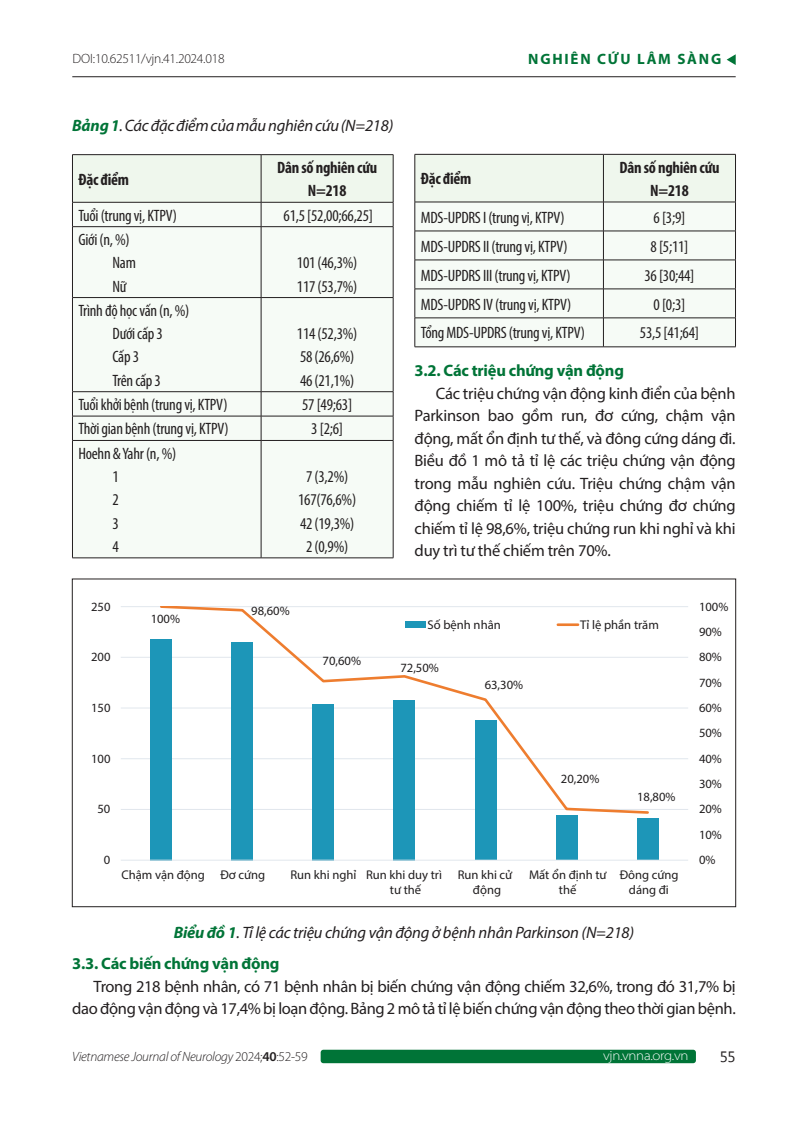
<style>
.page{position:relative;width:808px;height:1127px;background:#fff}
.page>*{position:absolute;margin:0;border:0;box-sizing:border-box;transform-origin:0 0}
.t1{font:16.5px/22.5px "Myriad Pro";letter-spacing:-.02em;color:#231f20;text-align:justify}
.t2{font:condensed 16.5px/23.2px "Myriad Pro";letter-spacing:-.015em;color:#231f20}
.t3{font:italic 16.5px/31.3px "Myriad Pro";letter-spacing:-.015em;color:#231f20}
.t4{font:700 condensed 16.5px/23.2px "Myriad Pro";letter-spacing:-.015em;color:#231f20;text-align:center}
.t5{font:700 16.5px "Myriad Pro";letter-spacing:-.015em;color:#007437}
.t6{font:700 15px "Myriad Pro";letter-spacing:.12em;color:#007437}
.t7{font:15px "Myanmar Text";color:#231f20}
.t8{font:italic 300 13.5px "Myriad Pro";letter-spacing:-.02em;color:#231f20}
.t9{font:300 13.5px "Myriad Pro";letter-spacing:-.02em;color:#231f20}
.t10{font:300 semi-expanded 13.5px "Myriad Pro";letter-spacing:-.02em;color:#fff}
.t11{font:12.6px/14.5px "Myriad Pro";color:#201d1e;text-align:center}
.s1{font-weight:700;color:#007437}
.s2{font-weight:700;font-style:normal;color:#007437}
.s3{font-style:normal}
.s4{font-weight:600;font-style:normal}
</style>
<div class="page">
<div style="left:321px;top:1050px;width:375px;height:13px;background:#007437;border-radius:3px"></div>
<hr style="left:72px;top:76px;width:664px;height:1px;background:#231f20">
<svg style="left:727px;top:54px;width:9px;height:11px"></svg>
<div style="left:73px;top:227px;width:320px;height:330px;background:#f6fbf6"></div>
<hr style="left:72px;top:154px;width:189px;height:1px;background:#231f20">
<hr style="left:261px;top:154px;width:132px;height:1px;background:#231f20">
<svg style="left:72px;top:155px;width:322px;height:71px"></svg>
<hr style="left:72px;top:226px;width:189px;height:1px;background:#231f20">
<hr style="left:72px;top:227px;width:1px;height:70px;background:#231f20">
<hr style="left:261px;top:226px;width:132px;height:1px;background:#231f20">
<hr style="left:261px;top:227px;width:1px;height:70px;background:#231f20">
<hr style="left:393px;top:227px;width:1px;height:70px;background:#231f20">
<hr style="left:72px;top:297px;width:189px;height:1px;background:#231f20">
<hr style="left:72px;top:298px;width:1px;height:93px;background:#231f20">
<hr style="left:261px;top:297px;width:132px;height:1px;background:#231f20">
<hr style="left:261px;top:298px;width:1px;height:93px;background:#231f20">
<hr style="left:393px;top:298px;width:1px;height:93px;background:#231f20">
<hr style="left:72px;top:391px;width:189px;height:1px;background:#231f20">
<hr style="left:261px;top:391px;width:132px;height:1px;background:#231f20">
<hr style="left:72px;top:416px;width:189px;height:1px;background:#231f20">
<svg style="left:72px;top:392px;width:1px;height:48px"></svg>
<hr style="left:261px;top:416px;width:132px;height:1px;background:#231f20">
<svg style="left:261px;top:392px;width:1px;height:48px"></svg>
<svg style="left:393px;top:392px;width:1px;height:48px"></svg>
<hr style="left:72px;top:440px;width:189px;height:1px;background:#231f20">
<hr style="left:72px;top:441px;width:1px;height:117px;background:#231f20">
<hr style="left:261px;top:440px;width:132px;height:1px;background:#231f20">
<hr style="left:261px;top:441px;width:1px;height:117px;background:#231f20">
<hr style="left:393px;top:441px;width:1px;height:117px;background:#231f20">
<hr style="left:72px;top:557px;width:189px;height:1px;background:#231f20">
<hr style="left:261px;top:557px;width:132px;height:1px;background:#231f20">
<svg style="left:414px;top:154px;width:322px;height:193px"></svg>
<hr style="left:415px;top:347px;width:188px;height:1px;background:#231f20">
<hr style="left:603px;top:347px;width:133px;height:1px;background:#231f20">
<hr style="left:121px;top:809px;width:567px;height:1px;background:#e1e7ed">
<hr style="left:121px;top:758px;width:567px;height:1px;background:#e1e7ed">
<hr style="left:121px;top:707px;width:567px;height:1px;background:#e1e7ed">
<hr style="left:121px;top:657px;width:567px;height:1px;background:#e1e7ed">
<hr style="left:121px;top:606px;width:567px;height:1px;background:#e1e7ed">
<div style="left:150px;top:639px;width:22px;height:221px;background:#1d96b8"></div>
<div style="left:231px;top:642px;width:22px;height:218px;background:#1d96b8"></div>
<div style="left:312px;top:704px;width:22px;height:156px;background:#1d96b8"></div>
<div style="left:393px;top:700px;width:22px;height:160px;background:#1d96b8"></div>
<div style="left:474px;top:720px;width:22px;height:140px;background:#1d96b8"></div>
<div style="left:556px;top:815px;width:21px;height:45px;background:#1d96b8"></div>
<div style="left:637px;top:818px;width:22px;height:42px;background:#1d96b8"></div>
<hr style="left:121px;top:860px;width:567px;height:1px;background:#e1e7ed">
<svg style="left:160px;top:606px;width:490px;height:209px"></svg>
<div style="left:405px;top:621px;width:20px;height:7px;background:#1d96b8"></div>
<hr style="left:558px;top:623px;width:20px;height:3px;background:#ee7d2f">
<p class="t9" style="left:72px;top:51px;width:154px">DOI:10.62511/vjn.41.2024.018</p>
<p class="t6" style="left:528px;top:50px;width:195px">NGHIÊN CỨU LÂM SÀNG</p>
<p class="t3" style="left:72px;top:110px;width:323px"><span class="s1">Bảng 1</span>. Các đặc điểm của mẫu nghiên cứu (N=218)</p>
<p class="t4" style="left:78px;top:167px;width:52px">Đặc điểm</p>
<p class="t4" style="left:277px;top:156px;width:102px">Dân số nghiên cứu<br>N=218</p>
<p class="t2" style="left:78px;top:203px;width:100px">Tuổi (trung vị, KTPV)</p>
<p class="t2" style="left:284px;top:203px;width:91px">61,5 [52,00;66,25]</p>
<p class="t2" style="left:112px;top:228px;width:25px;text-indent:-34px">Giới (n, %)<br>Nam<br>Nữ</p>
<p class="t2" style="left:297px;top:251px;width:62px">101 (46,3%)<br>117 (53,7%)</p>
<p class="t2" style="left:113px;top:299px;width:78px;text-indent:-34px">Trình độ học vấn (n, %)<br>Dưới cấp 3<br>Cấp 3<br>Trên cấp 3</p>
<p class="t2" style="left:297px;top:322px;width:62px">114 (52,3%)<br>58 (26,6%)<br>46 (21,1%)</p>
<p class="t2" style="left:79px;top:393px;width:151px">Tuổi khởi bệnh (trung vị, KTPV)</p>
<p class="t2" style="left:302px;top:393px;width:52px">57 [49;63]</p>
<p class="t2" style="left:79px;top:417px;width:152px">Thời gian bệnh (trung vị, KTPV)</p>
<p class="t2" style="left:311px;top:417px;width:33px">3 [2;6]</p>
<p class="t2" style="left:113px;top:441px;width:65px;text-indent:-34px">Hoehn &amp; Yahr (n, %)<br>1<br>2<br>3<br>4</p>
<p class="t2" style="left:298px;top:465px;width:60px;text-align:center">7 (3,2%)<br>167(76,6%)<br>42 (19,3%)<br>2 (0,9%)</p>
<p class="t4" style="left:421px;top:167px;width:52px">Đặc điểm</p>
<p class="t4" style="left:619px;top:155px;width:102px">Dân số nghiên cứu<br>N=218</p>
<p class="t2" style="left:421px;top:205px;width:145px">MDS-UPDRS I (trung vị, KTPV)</p>
<p class="t2" style="left:654px;top:205px;width:33px">6 [3;9]</p>
<p class="t2" style="left:421px;top:234px;width:148px">MDS-UPDRS II (trung vị, KTPV)</p>
<p class="t2" style="left:650px;top:234px;width:39px">8 [5;11]</p>
<p class="t2" style="left:421px;top:263px;width:151px">MDS-UPDRS III (trung vị, KTPV)</p>
<p class="t2" style="left:644px;top:263px;width:52px">36 [30;44]</p>
<p class="t2" style="left:421px;top:292px;width:152px">MDS-UPDRS IV (trung vị, KTPV)</p>
<p class="t2" style="left:654px;top:292px;width:33px">0 [0;3]</p>
<p class="t2" style="left:421px;top:321px;width:166px">Tổng MDS-UPDRS (trung vị, KTPV)</p>
<p class="t2" style="left:640px;top:321px;width:61px">53,5 [41;64]</p>
<p class="t5" style="left:415px;top:360px;width:211px">3.2. Các triệu chứng vận động</p>
<p class="t1" style="left:415px;top:382px;width:323px;text-indent:21px">Các triệu chứng vận động kinh điển của bệnh Parkinson bao gồm run, đơ cứng, chậm vận động, mất ổn định tư thế, và đông cứng dáng đi.<br>Biều đồ 1 mô tả tỉ lệ các triệu chứng vận động trong mẫu nghiên cứu. Triệu chứng chậm vận động chiếm tỉ lệ 100%, triệu chứng đơ chứng chiếm tỉ lệ 98,6%, triệu chứng run khi nghỉ và khi duy trì tư thế chiếm trên 70%.</p>
<p class="t11" style="left:91px;top:599px;width:21px">250</p>
<p class="t11" style="left:151px;top:611px;width:31px">100%</p>
<p class="t11" style="left:251px;top:603px;width:40px">98,60%</p>
<p class="t11" style="left:428px;top:617px;width:75px">Số bệnh nhân</p>
<p class="t11" style="left:580px;top:617px;width:80px">Tỉ lệ phần trăm</p>
<p class="t11" style="left:699px;top:599px;width:31px">100%</p>
<p class="t11" style="left:699px;top:624px;width:24px">90%</p>
<p class="t11" style="left:91px;top:649px;width:21px">200</p>
<p class="t11" style="left:323px;top:653px;width:40px">70,60%</p>
<p class="t11" style="left:400px;top:660px;width:40px">72,50%</p>
<p class="t11" style="left:699px;top:649px;width:24px">80%</p>
<p class="t11" style="left:485px;top:678px;width:40px">63,30%</p>
<p class="t11" style="left:699px;top:675px;width:24px">70%</p>
<p class="t11" style="left:91px;top:700px;width:21px">150</p>
<p class="t11" style="left:699px;top:700px;width:24px">60%</p>
<p class="t11" style="left:699px;top:726px;width:24px">50%</p>
<p class="t11" style="left:91px;top:751px;width:21px">100</p>
<p class="t11" style="left:699px;top:751px;width:24px">40%</p>
<p class="t11" style="left:561px;top:771px;width:40px">20,20%</p>
<p class="t11" style="left:699px;top:776px;width:24px">30%</p>
<p class="t11" style="left:637px;top:789px;width:40px">18,80%</p>
<p class="t11" style="left:97px;top:802px;width:14px">50</p>
<p class="t11" style="left:699px;top:802px;width:24px">20%</p>
<p class="t11" style="left:699px;top:827px;width:24px">10%</p>
<p class="t11" style="left:104px;top:852px;width:8px">0</p>
<p class="t11" style="left:699px;top:852px;width:18px">0%</p>
<p class="t11" style="left:121px;top:868px;width:145px">Chậm vận động Đơ cứng</p>
<p class="t11" style="left:390px;top:868px;width:53px;text-align:left;text-indent:-99px">Run khi nghỉ Run khi duy trì tư thế</p>
<p class="t11" style="left:458px;top:868px;width:56px">Run khi cử động</p>
<p class="t11" style="left:529px;top:868px;width:79px">Mất ổn định tư thế</p>
<p class="t11" style="left:620px;top:868px;width:60px">Đông cứng dáng đi</p>
<p class="t3" style="left:72px;top:916px;width:563px;text-indent:101px"><span class="s1">Biểu đồ 1</span>. Tỉ lệ các triệu chứng vận động ở bệnh nhân Parkinson (N=218)<br><span class="s2">3.3. Các biến chứng vận động</span></p>
<p class="t1" style="left:72px;top:975px;width:665px;text-align:right">Trong 218 bệnh nhân, có 71 bệnh nhân bị biến chứng vận động chiếm 32,6%, trong đó 31,7% bị dao động vận động và 17,4% bị loạn động. Bảng 2 mô tả tỉ lệ biến chứng vận động theo thời gian bệnh.</p>
<p class="t8" style="left:72px;top:1049px;width:237px">Vietnamese Journal of Neurology <span class="s3">2024;</span><span class="s4">40</span><span class="s3">:52-59</span></p>
<p class="t10" style="left:603px;top:1047px;width:87px">vjn.vnna.org.vn</p>
<p class="t7" style="left:720px;top:1047px;width:17px">55</p>
</div>
